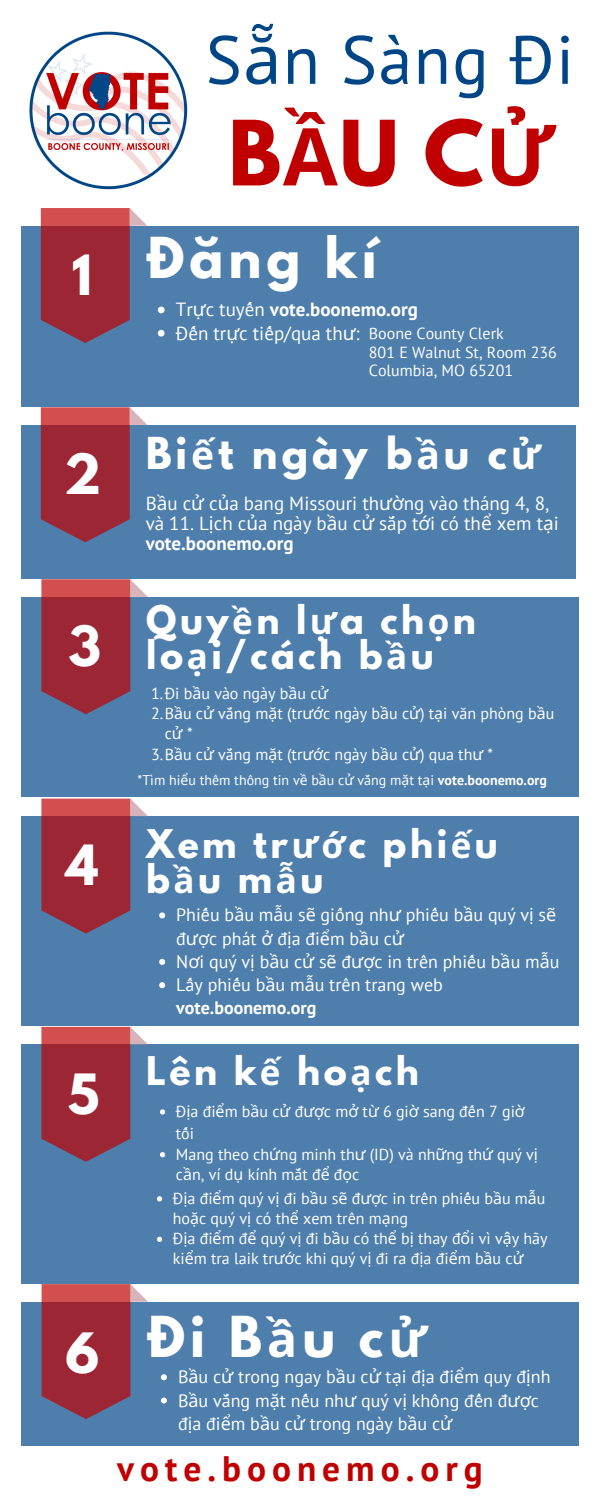
<style>
.page{position:relative;width:600px;height:1500px;background:#fff}
.page>*{position:absolute;margin:0;border:0;box-sizing:border-box;transform-origin:0 0}
.t1{font:700 79.7px "League Spartan";color:#c00000}
.t2{font:68.1px "PT Sans";letter-spacing:.02em;color:#004686}
.t3{font:700 50px "League Spartan";letter-spacing:.1em;color:#fff}
.t4{font:700 49.2px "League Spartan";color:#fff}
.t5{font:700 49.1px "League Spartan";color:#fff}
.t6{font:700 39px "League Spartan";letter-spacing:.1em;color:#fff}
.t7{font:700 35.3px "PT Sans";letter-spacing:.17em;color:#c00000}
.t8{font:700 35px "League Spartan";letter-spacing:.1em;color:#fff}
.t9{font:19px/20.2px "PT Sans";color:#fff}
.t10{font:700 19px "PT Sans";color:#fff}
.t11{font:18px/23.2px "PT Sans";color:#fff}
.t12{font:16px/20.2px "PT Sans";color:#fff}
.t13{font:14px "PT Sans";color:#fff}
.s1{font-family:"Noto Sans"}
.s2{font-weight:400}
.s3{font-family:"Noto Sans";font-weight:400}
.s4{font-weight:700}
</style>
<div class="page">
<img style="left:30px;top:31px;width:158px;height:159px">
<div style="left:21px;top:426px;width:555px;height:153px;background:#4e7eab"></div>
<svg style="left:41px;top:407px;width:106px;height:135px"></svg>
<div style="left:22px;top:1045px;width:557px;height:238px;background:#4e7eab"></div>
<svg style="left:41px;top:1027px;width:107px;height:135px"></svg>
<svg style="left:157px;top:1196px;width:5px;height:5px"></svg>
<svg style="left:157px;top:1237px;width:5px;height:5px"></svg>
<svg style="left:160px;top:1109px;width:5px;height:6px"></svg>
<svg style="left:160px;top:1152px;width:5px;height:5px"></svg>
<div style="left:22px;top:1302px;width:556px;height:143px;background:#4e7eab"></div>
<svg style="left:42px;top:1284px;width:106px;height:135px"></svg>
<svg style="left:161px;top:1374px;width:6px;height:6px"></svg>
<svg style="left:161px;top:1398px;width:6px;height:6px"></svg>
<div style="left:21px;top:226px;width:557px;height:180px;background:#4e7eab"></div>
<svg style="left:41px;top:208px;width:106px;height:135px"></svg>
<svg style="left:158px;top:307px;width:7px;height:6px"></svg>
<svg style="left:158px;top:330px;width:7px;height:7px"></svg>
<div style="left:22px;top:817px;width:557px;height:208px;background:#4e7eab"></div>
<svg style="left:41px;top:799px;width:107px;height:135px"></svg>
<svg style="left:159px;top:912px;width:6px;height:6px"></svg>
<svg style="left:159px;top:959px;width:6px;height:6px"></svg>
<svg style="left:159px;top:982px;width:6px;height:6px"></svg>
<div style="left:21px;top:597px;width:557px;height:200px;background:#4e7eab"></div>
<svg style="left:41px;top:579px;width:107px;height:135px"></svg>
<p class="t5" style="left:72px;top:251px;width:22px">1</p>
<p class="t2" style="left:206px;top:15px;width:370px">S<span class="s1">ẵ</span>n Sàng Đi</p>
<p class="t1" style="left:228px;top:114px;width:329px">B<span class="s1">Ầ</span>U C<span class="s1">Ử</span></p>
<p class="t3" style="left:146px;top:233px;width:232px">Đăng kí</p>
<p class="t10" style="left:176px;top:297px;width:244px"><span class="s2">Tr</span><span class="s3">ự</span><span class="s2">c tuyến</span> vote.boonemo.org</p>
<p class="t9" style="left:176px;top:322px;width:185px">Đến tr<span class="s1">ự</span>c tiếp/qua th<span class="s1">ư</span>:</p>
<p class="t12" style="left:369px;top:323px;width:136px">Boone County Clerk</p>
<p class="t12" style="left:369px;top:342px;width:190px">801 E Walnut St, Room 236</p>
<p class="t12" style="left:369px;top:360px;width:146px">Columbia, MO 65201</p>
<p class="t5" style="left:64px;top:450px;width:38px">2</p>
<p class="t6" style="left:146px;top:434px;width:396px">Bi<span class="s1">ế</span>t ngày b<span class="s1">ầ</span>u c<span class="s1">ử</span></p>
<p class="t9" style="left:146px;top:493px;width:415px">B<span class="s1">ầ</span>u c<span class="s1">ử</span> c<span class="s1">ủ</span>a bang Missouri th<span class="s1">ườ</span>ng vào tháng 4, 8, và 11. L<span class="s1">ị</span>ch c<span class="s1">ủ</span>a ngày b<span class="s1">ầ</span>u c<span class="s1">ử</span> sắp t<span class="s1">ớ</span>i có th<span class="s1">ể</span> xem t<span class="s1">ạ</span>i <span class="s4">vote.boonemo.org</span></p>
<p class="t5" style="left:68px;top:622px;width:34px">3</p>
<p class="t5" style="left:66px;top:841px;width:34px">4</p>
<p class="t5" style="left:68px;top:1069px;width:33px">5</p>
<p class="t8" style="left:146px;top:602px;width:331px">Quy<span class="s1">ề</span>n l<span class="s1">ự</span>a ch<span class="s1">ọ</span>n</p>
<p class="t8" style="left:146px;top:638px;width:289px">lo<span class="s1">ạ</span>i/cách b<span class="s1">ầ</span>u</p>
<p class="t12" style="left:151px;top:683px;width:179px">1.Đi b<span class="s1">ầ</span>u vào ngày b<span class="s1">ầ</span>u c<span class="s1">ử</span></p>
<p class="t12" style="left:165px;top:703px;width:391px;text-indent:-14px">2.B<span class="s1">ầ</span>u c<span class="s1">ử</span> vắng m<span class="s1">ặ</span>t (tr<span class="s1">ướ</span>c ngày b<span class="s1">ầ</span>u c<span class="s1">ử</span>) t<span class="s1">ạ</span>i văn phòng b<span class="s1">ầ</span>u c<span class="s1">ử</span> *</p>
<p class="t12" style="left:151px;top:744px;width:344px">3.B<span class="s1">ầ</span>u c<span class="s1">ử</span> vắng m<span class="s1">ặ</span>t (tr<span class="s1">ướ</span>c ngày b<span class="s1">ầ</span>u c<span class="s1">ử</span>) qua th<span class="s1">ư</span> *</p>
<p class="t13" style="left:138px;top:771px;width:411px">*Tìm hi<span class="s1">ể</span>u thêm thông tin v<span class="s1">ề</span> b<span class="s1">ầ</span>u c<span class="s1">ử</span> vắng m<span class="s1">ặ</span>t t<span class="s1">ạ</span>i <span class="s4">vote.boonemo.org</span></p>
<p class="t8" style="left:146px;top:826px;width:353px">Xem tr<span class="s1">ướ</span>c phi<span class="s1">ế</span>u</p>
<p class="t8" style="left:146px;top:861px;width:179px">b<span class="s1">ầ</span>u m<span class="s1">ẫ</span>u</p>
<p class="t11" style="left:176px;top:903px;width:382px">Phiếu b<span class="s1">ầ</span>u m<span class="s1">ẫ</span>u s<span class="s1">ẽ</span> giống nh<span class="s1">ư</span> phiếu b<span class="s1">ầ</span>u quý v<span class="s1">ị</span> s<span class="s1">ẽ </span>đ<span class="s1">ượ</span>c phát <span class="s1">ở</span> đ<span class="s1">ị</span>a đi<span class="s1">ể</span>m b<span class="s1">ầ</span>u c<span class="s1">ử</span></p>
<p class="t11" style="left:176px;top:950px;width:385px">N<span class="s1">ơ</span>i quý v<span class="s1">ị</span> b<span class="s1">ầ</span>u c<span class="s1">ử</span> s<span class="s1">ẽ</span> đ<span class="s1">ượ</span>c in trên phiếu b<span class="s1">ầ</span>u m<span class="s1">ẫ</span>u</p>
<p class="t11" style="left:176px;top:973px;width:268px">Lấy phiếu b<span class="s1">ầ</span>u m<span class="s1">ẫ</span>u trên trang web <span class="s4">vote.boonemo.org</span></p>
<p class="t8" style="left:146px;top:1054px;width:274px">Lên k<span class="s1">ế</span> ho<span class="s1">ạ</span>ch</p>
<p class="t12" style="left:176px;top:1100px;width:350px;line-height:21.8px">Đ<span class="s1">ị</span>a đi<span class="s1">ể</span>m b<span class="s1">ầ</span>u c<span class="s1">ử</span> đ<span class="s1">ượ</span>c m<span class="s1">ở</span> t<span class="s1">ừ</span> 6 gi<span class="s1">ờ</span> sang đến 7 gi<span class="s1">ờ </span>tối</p>
<p class="t12" style="left:176px;top:1144px;width:364px">Mang theo ch<span class="s1">ứ</span>ng minh th<span class="s1">ư</span> (ID) và nh<span class="s1">ữ</span>ng th<span class="s1">ứ</span> quý v<span class="s1">ị </span>c<span class="s1">ầ</span>n, ví d<span class="s1">ụ</span> kính mắt đ<span class="s1">ể</span> đ<span class="s1">ọ</span>c</p>
<p class="t12" style="left:173px;top:1188px;width:374px">Đ<span class="s1">ị</span>a đi<span class="s1">ể</span>m quý v<span class="s1">ị</span> đi b<span class="s1">ầ</span>u s<span class="s1">ẽ</span> đ<span class="s1">ượ</span>c in trên phiếu b<span class="s1">ầ</span>u m<span class="s1">ẫ</span>u ho<span class="s1">ặ</span>c quý v<span class="s1">ị</span> có th<span class="s1">ể</span> xem trên m<span class="s1">ạ</span>ng</p>
<p class="t12" style="left:173px;top:1228px;width:376px">Đ<span class="s1">ị</span>a đi<span class="s1">ể</span>m đ<span class="s1">ể</span> quý v<span class="s1">ị</span> đi b<span class="s1">ầ</span>u có th<span class="s1">ể</span> b<span class="s1">ị</span> thay đ<span class="s1">ổ</span>i vì v<span class="s1">ậ</span>y hãy ki<span class="s1">ể</span>m tra laik tr<span class="s1">ướ</span>c khi quý v<span class="s1">ị</span> đi ra đ<span class="s1">ị</span>a đi<span class="s1">ể</span>m b<span class="s1">ầ</span>u c<span class="s1">ử</span></p>
<p class="t4" style="left:65px;top:1329px;width:35px">6</p>
<p class="t3" style="left:146px;top:1312px;width:282px">Đi B<span class="s1">ầ</span>u c<span class="s1">ử</span></p>
<p class="t11" style="left:178px;top:1365px;width:374px">B<span class="s1">ầ</span>u c<span class="s1">ử</span> trong ngay b<span class="s1">ầ</span>u c<span class="s1">ử</span> t<span class="s1">ạ</span>i đ<span class="s1">ị</span>a đi<span class="s1">ể</span>m quy đ<span class="s1">ị</span>nh</p>
<p class="t11" style="left:178px;top:1388px;width:362px">B<span class="s1">ầ</span>u vắng m<span class="s1">ặ</span>t nếu nh<span class="s1">ư</span> quý v<span class="s1">ị</span> không đến đ<span class="s1">ượ</span>c đ<span class="s1">ị</span>a đi<span class="s1">ể</span>m b<span class="s1">ầ</span>u c<span class="s1">ử</span> trong ngày b<span class="s1">ầ</span>u c<span class="s1">ử</span></p>
<p class="t7" style="left:117px;top:1445px;width:367px">vote.boonemo.org</p>
</div>
